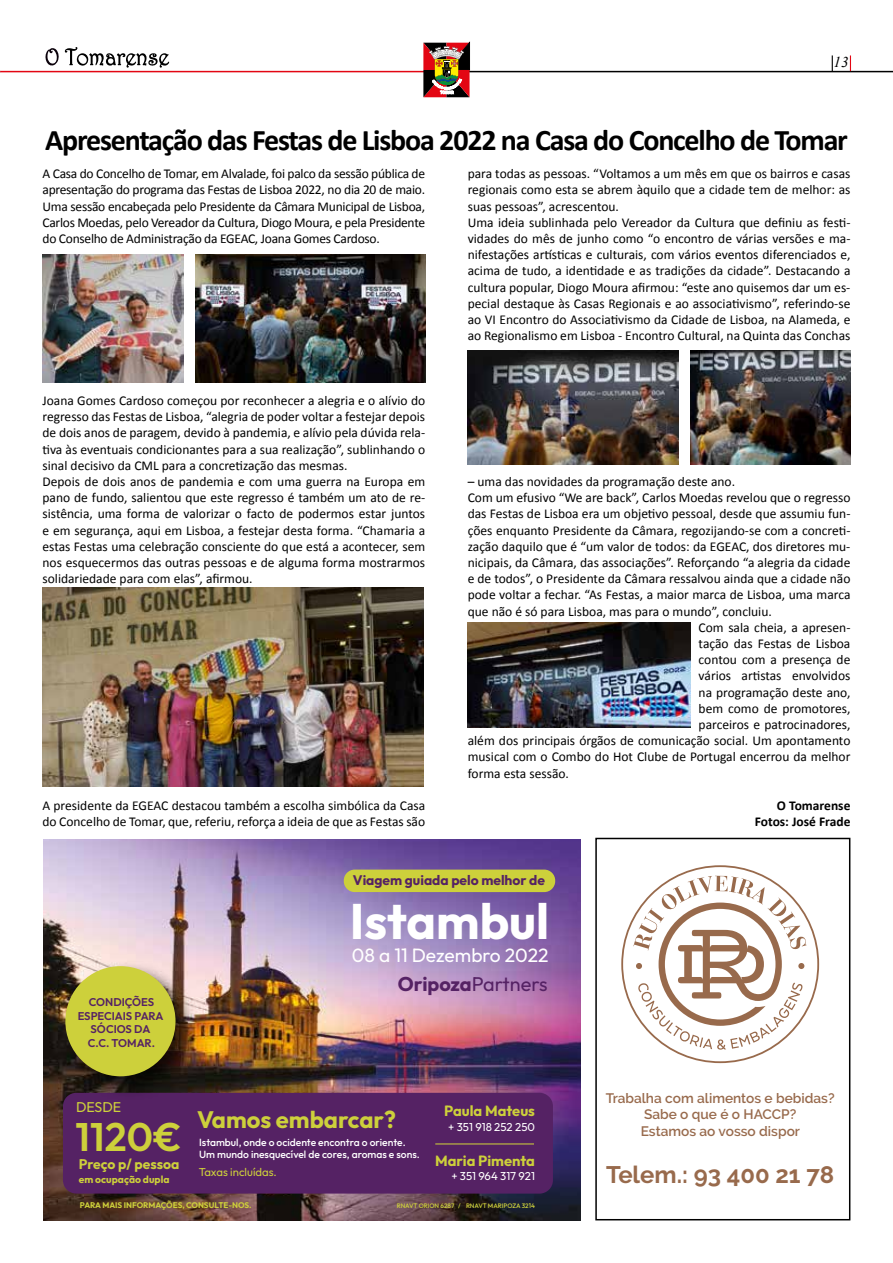
<style>
.page{position:relative;width:893px;height:1263px;background:#fff}
.page>*{position:absolute;margin:0;border:0;box-sizing:border-box;transform-origin:0 0}
.t1{font:700 49.8px "Outfit";color:#fff}
.t2{font:600 39.75px "Outfit";color:#cdd03b}
.t3{font:700 30px "Calibri";letter-spacing:-.04em;color:#000}
.t4{font:700 23.85px "Raleway";color:#986a4c}
.t5{font:700 23.85px "Outfit";color:#cdd03b}
.t6{font:19.8px "Outfit";color:#552264}
.t7{font:19.2px "Outfit";color:#fff}
.t8{font:italic 15px "Times New Roman";color:#000}
.t9{font:700 14.7px "Outfit";color:#cdd03b}
.t10{font:14.1px "Outfit";color:#cdd03b}
.t11{font:700 13.95px "Outfit";color:#cdd03b}
.t12{font:700 13.8px "Outfit";color:#552264}
.t13{font:600 13.65px/16.5px "Raleway";color:#986a4c;text-align:center}
.t14{font:13.5px/16.2px "Calibri";color:#000}
.t15{font:700 13.5px/16.2px "Calibri";color:#000;text-align:right}
.t16{font:11.4px "Outfit";color:#fff}
.t17{font:11.4px "Outfit";color:#cdd03b}
.t18{font:600 11.25px/13.5px "Outfit";color:#552264;text-align:center}
.t19{font:500 10.35px/12.5px "Outfit";color:#fff}
.t20{font:700 10.2px "Outfit";color:#cdd03b}
.t21{font:700 8.1px "Outfit";letter-spacing:-.01em;color:#cdd03b}
.t22{font:500 6.45px "Outfit";color:#cdd03b}
.s1{font-weight:700}
</style>
<div class="page">
<hr style="left:0;top:71px;width:449px;height:1px;background:#e30613">
<hr style="left:451px;top:71px;width:442px;height:1px;background:#000">
<svg style="left:850px;top:55px;width:1px;height:16px"></svg>
<svg style="left:832px;top:55px;width:1px;height:16px"></svg>
<svg style="left:45px;top:47px;width:125px;height:21px"></svg>
<svg style="left:423px;top:42px;width:47px;height:55px;background:#8a4d39"></svg>
<img style="left:44px;top:840px;width:536px;height:380px">
<div style="left:344px;top:869px;width:211px;height:23px;background:#cdd03b;border-radius:11px"></div>
<div style="left:63px;top:1093px;width:490px;height:100px;background:#552264;border-radius:13px"></div>
<hr style="left:435px;top:1143px;width:99px;height:1px;background:#cdd03b">
<img style="left:55px;top:956px;width:149px;height:148px">
<div style="left:65px;top:966px;width:111px;height:110px;background:#cdd03b;border-radius:50%"></div>
<svg style="left:621px;top:865px;width:198px;height:198px"></svg>
<div style="left:595px;top:838px;width:255px;height:382px;border:2px solid #000"></div>
<img style="left:468px;top:350px;width:211px;height:114px">
<img style="left:690px;top:350px;width:160px;height:114px">
<img style="left:196px;top:254px;width:229px;height:128px">
<img style="left:43px;top:587px;width:381px;height:200px">
<img style="left:43px;top:254px;width:140px;height:128px">
<img style="left:468px;top:623px;width:222px;height:104px">
<p class="t8" style="left:834px;top:51px;width:16px">13</p>
<h3 class="t3" style="left:45px;top:119px;width:804px">Apresentação das Festas de Lisboa 2022 na Casa do Concelho de Tomar</h3>
<p class="t14" style="left:43px;top:166px;width:384px;text-align:justify">A Casa do Concelho de Tomar, em Alvalade, foi palco da sessão pública de apresentação do programa das Festas de Lisboa 2022, no dia 20 de maio.<br>Uma sessão encabeçada pelo Presidente da Câmara Municipal de Lisboa, Carlos Moedas, pelo Vereador da Cultura, Diogo Moura, e pela Presidente do Conselho de Administração da EGEAC, Joana Gomes Cardoso.</p>
<p class="t14" style="left:43px;top:392px;width:384px">Joana Gomes Cardoso começou por reconhecer a alegria e o alívio do regresso das Festas de Lisboa, “alegria de poder voltar a festejar depois de dois anos de paragem, devido à pandemia, e alívio pela dúvida rela&shy;tiva às eventuais condicionantes para a sua realização”, sublinhando o sinal decisivo da CML para a concretização das mesmas.<br>Depois de dois anos de pandemia e com uma guerra na Europa em pano de fundo, salientou que este regresso é também um ato de re&shy;sistência, uma forma de valorizar o facto de podermos estar juntos e em segurança, aqui em Lisboa, a festejar desta forma. “Chamaria a estas Festas uma celebração consciente do que está a acontecer, sem nos esquecermos das outras pessoas e de alguma forma mostrarmos solidariedade para com elas”, afirmou.</p>
<p class="t14" style="left:43px;top:797px;width:384px">A presidente da EGEAC destacou também a escolha simbólica da Casa do Concelho de Tomar, que, referiu, reforça a ideia de que as Festas são</p>
<p class="t14" style="left:468px;top:166px;width:384px">para todas as pessoas. “Voltamos a um mês em que os bairros e casas regionais como esta se abrem àquilo que a cidade tem de melhor: as suas pessoas”, acrescentou.<br>Uma ideia sublinhada pelo Vereador da Cultura que definiu as festi&shy;vidades do mês de junho como “o encontro de várias versões e ma&shy;nifestações artísticas e culturais, com vários eventos diferenciados e, acima de tudo, a identidade e as tradições da cidade”. Destacando a cultura popular, Diogo Moura afirmou: “este ano quisemos dar um es&shy;pecial destaque às Casas Regionais e ao associativismo”, referindo-se ao VI Encontro do Associativismo da Cidade de Lisboa, na Alameda, e ao Regionalismo em Lisboa - Encontro Cultural, na Quinta das Conchas</p>
<p class="t14" style="left:468px;top:473px;width:269px">– uma das novidades da programação deste ano.</p>
<p class="t14" style="left:468px;top:490px;width:384px">Com um efusivo “We are back”, Carlos Moedas revelou que o regresso</p>
<p class="t14" style="left:468px;top:506px;width:384px">das Festas de Lisboa era um objetivo pessoal, desde que assumiu fun-</p>
<p class="t14" style="left:468px;top:522px;width:384px">ções enquanto Presidente da Câmara, regozijando-se com a concreti-</p>
<p class="t14" style="left:468px;top:538px;width:384px">zação daquilo que é “um valor de todos: da EGEAC, dos diretores mu-</p>
<p class="t14" style="left:468px;top:554px;width:384px">nicipais, da Câmara, das associações”. Reforçando “a alegria da cidade</p>
<p class="t14" style="left:468px;top:571px;width:384px">e de todos”, o Presidente da Câmara ressalvou ainda que a cidade não</p>
<p class="t14" style="left:468px;top:587px;width:384px">pode voltar a fechar. “As Festas, a maior marca de Lisboa, uma marca</p>
<p class="t14" style="left:468px;top:603px;width:306px">que não é só para Lisboa, mas para o mundo”, concluiu.</p>
<p class="t14" style="left:699px;top:619px;width:153px">Com sala cheia, a apresen-</p>
<p class="t14" style="left:699px;top:635px;width:153px">tação das Festas de Lisboa</p>
<p class="t14" style="left:699px;top:652px;width:153px">contou com a presença de</p>
<p class="t14" style="left:699px;top:668px;width:153px">vários artistas envolvidos</p>
<p class="t14" style="left:699px;top:684px;width:153px">na programação deste ano,</p>
<p class="t14" style="left:699px;top:700px;width:153px">bem como de promotores,</p>
<p class="t14" style="left:699px;top:716px;width:153px">parceiros e patrocinadores,</p>
<p class="t14" style="left:468px;top:733px;width:384px">além dos principais órgãos de comunicação social. Um apontamento</p>
<p class="t14" style="left:468px;top:749px;width:384px">musical com o Combo do Hot Clube de Portugal encerrou da melhor</p>
<p class="t14" style="left:468px;top:765px;width:103px">forma esta sessão.</p>
<p class="t15" style="left:755px;top:797px;width:97px">O Tomarense<br>Fotos: José Frade</p>
<p class="t12" style="left:353px;top:872px;width:194px">Viagem guiada pelo melhor de</p>
<p class="t18" style="left:78px;top:996px;width:87px">CONDIÇÕES<br>ESPECIAIS PARA<br>SÓCIOS DA<br>C.C. TOMAR.</p>
<h1 class="t1" style="left:350px;top:893px;width:201px">Istambul</h1>
<h3 class="t7" style="left:352px;top:944px;width:198px">08 a 11 Dezembro 2022</h3>
<h3 class="t6" style="left:398px;top:973px;width:151px"><span class="s1">Oripoza</span>Partners</h3>
<p class="t10" style="left:76px;top:1099px;width:47px">DESDE</p>
<h2 class="t2" style="left:76px;top:1114px;width:107px">1120€</h2>
<p class="t11" style="left:79px;top:1156px;width:102px">Preço p/ pessoa</p>
<p class="t20" style="left:79px;top:1173px;width:92px">em ocupação dupla</p>
<h3 class="t5" style="left:197px;top:1106px;width:200px">Vamos embarcar?</h3>
<p class="t19" style="left:199px;top:1136px;width:222px">Istambul, onde o ocidente encontra o oriente.<br>Um mundo inesquecível de cores, aromas e sons.</p>
<p class="t17" style="left:199px;top:1166px;width:80px">Taxas incluídas.</p>
<p class="t9" style="left:444px;top:1102px;width:92px">Paula Mateus</p>
<p class="t16" style="left:448px;top:1120px;width:88px">+ 351 918 252 250</p>
<p class="t9" style="left:435px;top:1152px;width:101px">Maria Pimenta</p>
<p class="t16" style="left:451px;top:1170px;width:85px">+ 351 964 317 921</p>
<p class="t21" style="left:80px;top:1200px;width:173px">PARA MAIS INFORMAÇÕES, CONSULTE-NOS.</p>
<p class="t22" style="left:397px;top:1202px;width:140px">RNAVT ORION 6287 / RNAVT MARIPOZA 3214</p>
<p class="t13" style="left:606px;top:1090px;width:230px">Trabalha com alimentos e bebidas?<br>Sabe o que é o HACCP?<br>Estamos ao vosso dispor</p>
<h3 class="t4" style="left:606px;top:1161px;width:229px">Telem.: 93 400 21 78</h3>
</div>
